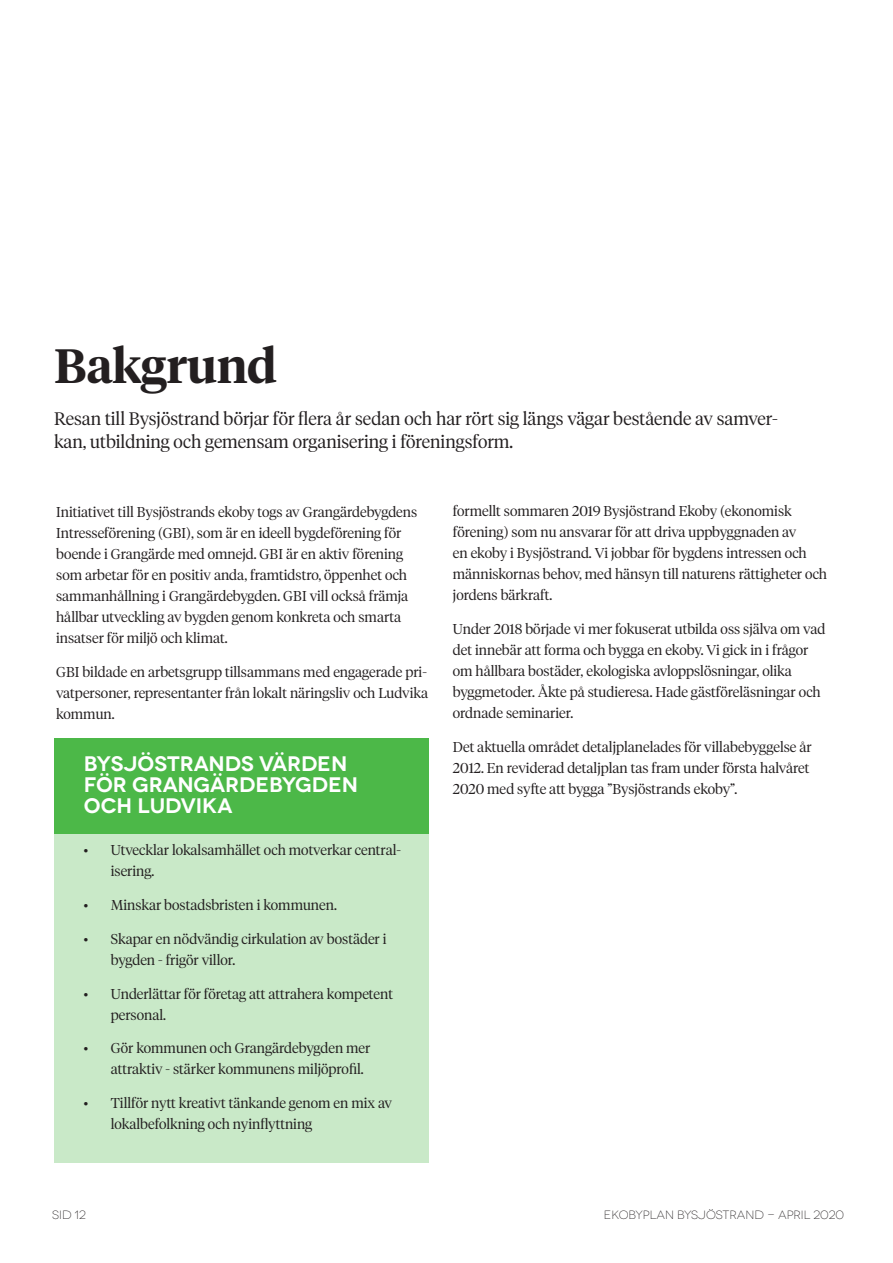
<style>
.page{position:relative;width:893px;height:1263px;background:#fff}
.page>*{position:absolute;margin:0;border:0;box-sizing:border-box;transform-origin:0 0}
.t1{font:600 48px "Tiempos Headline";letter-spacing:-.01em;color:#231f20}
.t2{font:600 21px/21px "Novecentowide";letter-spacing:-.005em;color:#fff}
.t3{font:300 18px/22.5px "Tiempos Headline";color:#231f20}
.t4{font:300 14.25px/21px "Tiempos Headline";color:#231f20}
.t5{font:300 12px "Novecentowide";color:#231f20}
</style>
<div class="page">
<div style="left:54px;top:775px;width:374px;height:388px;background:#c9e9c8"></div>
<div style="left:54px;top:738px;width:374px;height:95px;background:#4cb848"></div>
<h1 class="t1" style="left:54px;top:333px;width:225px">Bakgrund</h1>
<p class="t3" style="left:54px;top:407px;width:725px">Resan till Bysjöstrand börjar för flera år sedan och har rört sig längs vägar bestående av samver&shy;kan, utbildning och gemensam organisering i föreningsform.</p>
<p class="t4" style="left:56px;top:501px;width:363px">Initiativet till Bysjöstrands ekoby togs av Grangärdebygdens Intresseförening (GBI), som är en ideell bygdeförening för boende i Grangärde med omnejd. GBI är en aktiv förening som arbetar för en positiv anda, framtidstro, öppenhet och sammanhållning i Grangärdebygden. GBI vill också främja hållbar utveckling av bygden genom konkreta och smarta insatser för miljö och klimat.</p>
<p class="t4" style="left:56px;top:661px;width:373px;text-align:justify">GBI bildade en arbetsgrupp tillsammans med engagerade pri&shy;vatpersoner, representanter från lokalt näringsliv och Ludvika kommun.</p>
<h2 class="t2" style="left:84px;top:753px;width:276px">BYSJÖSTRANDS VÄRDEN<br>FÖR GRANGÄRDEBYGDEN<br>OCH LUDVIKA</h2>
<p class="t4" style="left:111px;top:839px;width:292px;text-indent:-27px">• Utvecklar lokalsamhället och motverkar central&shy;isering.</p>
<p class="t4" style="left:84px;top:894px;width:255px">• Minskar bostadsbristen i kommunen.</p>
<p class="t4" style="left:111px;top:927px;width:277px;text-indent:-27px">• Skapar en nödvändig cirkulation av bostäder i bygden - frigör villor.</p>
<p class="t4" style="left:111px;top:982px;width:284px;text-indent:-27px">• Underlättar för företag att attrahera kompetent personal.</p>
<p class="t4" style="left:111px;top:1037px;width:261px;text-indent:-27px">• Gör kommunen och Grangärdebygden mer attraktiv - stärker kommunens miljöprofil.</p>
<p class="t4" style="left:111px;top:1092px;width:283px;text-indent:-27px">• Tillför nytt kreativt tänkande genom en mix av lokalbefolkning och nyinflyttning</p>
<p class="t4" style="left:453px;top:500px;width:376px">formellt sommaren 2019 Bysjöstrand Ekoby (ekonomisk förening) som nu ansvarar för att driva uppbyggnaden av<br>en ekoby i Bysjöstrand. Vi jobbar för bygdens intressen och människornas behov, med hänsyn till naturens rättigheter och jordens bärkraft.</p>
<p class="t4" style="left:453px;top:618px;width:374px">Under 2018 började vi mer fokuserat utbilda oss själva om vad det innebär att forma och bygga en ekoby. Vi gick in i frågor om hållbara bostäder, ekologiska avloppslösningar, olika byggmetoder. Åkte på studieresa. Hade gästföreläsningar och ordnade seminarier.</p>
<p class="t4" style="left:453px;top:735px;width:360px">Det aktuella området detaljplanelades för villabebyggelse år<br>2012. En reviderad detaljplan tas fram under första halvåret<br>2020 med syfte att bygga ”Bysjöstrands ekoby”.</p>
<p class="t5" style="left:52px;top:1208px;width:35px">sid 12</p>
<p class="t5" style="left:604px;top:1208px;width:242px">EKOBYPLAN BYSJÖSTRAND - APRIL 2020</p>
</div>
